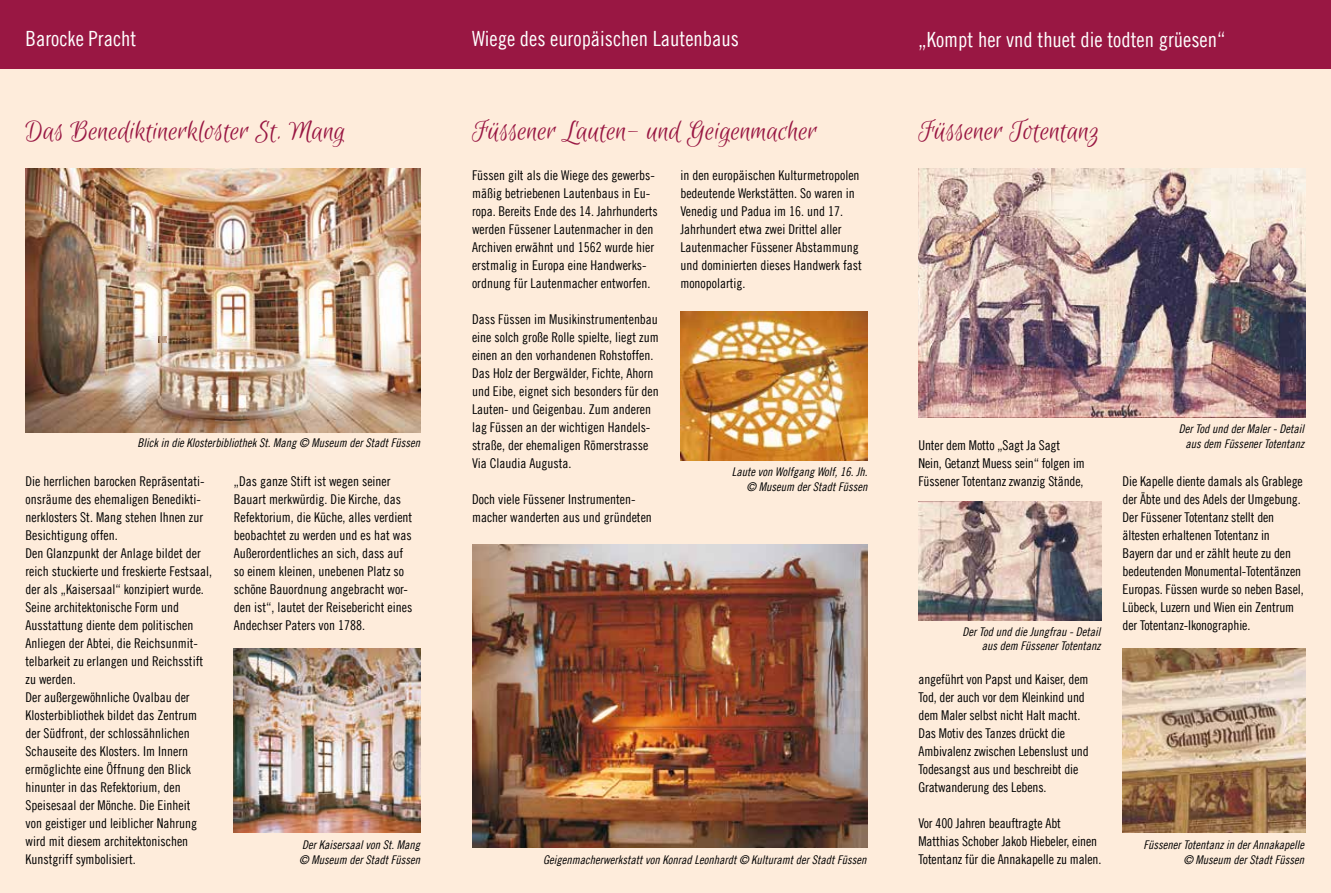
<style>
.page{position:relative;width:1331px;height:893px;background:#feecdb}
.page>*{position:absolute;margin:0;border:0;box-sizing:border-box;transform-origin:0 0}
.t1{font:30px "Euphoria Script";color:#991743}
.t2{font:21px "Trade Gothic LT Com Cn 18";color:#fff}
.t3{font:13.5px/18px "Trade Gothic LT Com Cn 18";color:#000}
.t4{font:12px/14.4px "Trade Gothic LT Com Cn 18 Obl";color:#000;text-align:right}
</style>
<div class="page">
<div style="left:0;top:0;width:1331px;height:69px;background:#991743"></div>
<img style="left:26px;top:168px;width:395px;height:264px">
<svg style="left:158px;top:337px;width:8px;height:5px"></svg>
<img style="left:472px;top:544px;width:395px;height:303px">
<img style="left:680px;top:312px;width:187px;height:148px">
<img style="left:1123px;top:648px;width:182px;height:185px">
<img style="left:918px;top:502px;width:183px;height:119px">
<img style="left:918px;top:168px;width:387px;height:249px">
<img style="left:234px;top:648px;width:187px;height:185px">
<h2 class="t2" style="left:26px;top:26px;width:112px">Barocke Pracht</h2>
<h2 class="t2" style="left:472px;top:26px;width:269px">Wiege des europäischen Lautenbaus</h2>
<h2 class="t2" style="left:918px;top:27px;width:308px">„Kompt her vnd thuet die todten grüesen“</h2>
<h1 class="t1" style="left:26px;top:115px;width:321px">Das Benediktinerkloster St. Mang</h1>
<h1 class="t1" style="left:472px;top:115px;width:347px">Füssener Lauten- und Geigenmacher</h1>
<p class="t3" style="left:472px;top:166px;width:187px">Füssen gilt als die Wiege des gewerbs&shy;mäßig betriebenen Lautenbaus in Eu&shy;ropa. Bereits Ende des 14. Jahrhunderts werden Füssener Lautenmacher in den Archiven erwähnt und 1562 wurde hier erstmalig in Europa eine Handwerks&shy;ordnung für Lautenmacher entworfen.</p>
<p class="t3" style="left:472px;top:310px;width:188px">Dass Füssen im Musikinstrumentenbau eine solch große Rolle spielte, liegt zum einen an den vorhandenen Rohstoffen.<br>Das Holz der Bergwälder, Fichte, Ahorn und Eibe, eignet sich besonders für den Lauten- und Geigenbau. Zum anderen lag Füssen an der wichtigen Handels&shy;straße, der ehemaligen Römerstrasse Via Claudia Augusta.</p>
<p class="t3" style="left:472px;top:490px;width:181px">Doch viele Füssener Instrumenten&shy;macher wanderten aus und gründeten</p>
<p class="t3" style="left:680px;top:166px;width:183px">in den europäischen Kulturmetropolen bedeutende Werkstätten. So waren in Venedig und Padua im 16. und 17.<br>Jahrhundert etwa zwei Drittel aller Lautenmacher Füssener Abstammung und dominierten dieses Handwerk fast monopolartig.</p>
<p class="t4" style="left:137px;top:435px;width:284px">Blick in die Klosterbibliothek St. Mang © Museum der Stadt Füssen</p>
<p class="t4" style="left:732px;top:465px;width:137px">Laute von Wolfgang Wolf, 16. Jh. © Museum der Stadt Füssen</p>
<p class="t3" style="left:234px;top:472px;width:180px">„Das ganze Stift ist wegen seiner Bauart merkwürdig. Die Kirche, das Refektorium, die Küche, alles verdient beobachtet zu werden und es hat was Außerordentliches an sich, dass auf so einem kleinen, unebenen Platz so schöne Bauordnung angebracht wor&shy;den ist“, lautet der Reisebericht eines Andechser Paters von 1788.</p>
<p class="t3" style="left:26px;top:472px;width:188px">Die herrlichen barocken Repräsentati&shy;onsräume des ehemaligen Benedikti&shy;nerklosters St. Mang stehen Ihnen zur Besichtigung offen.<br>Den Glanzpunkt der Anlage bildet der reich stuckierte und freskierte Festsaal, der als „Kaisersaal“ konzipiert wurde.<br>Seine architektonische Form und Ausstattung diente dem politischen Anliegen der Abtei, die Reichsunmit&shy;telbarkeit zu erlangen und Reichsstift zu werden.<br>Der außergewöhnliche Ovalbau der Klosterbibliothek bildet das Zentrum der Südfront, der schlossähnlichen Schauseite des Klosters. Im Innern ermöglichte eine Öffnung den Blick hinunter in das Refektorium, den Speisesaal der Mönche. Die Einheit<br>von geistiger und leiblicher Nahrung wird mit diesem architektonischen Kunstgriff symbolisiert.</p>
<p class="t4" style="left:299px;top:837px;width:122px;text-align:left">Der Kaisersaal von St. Mang © Museum der Stadt Füssen</p>
<p class="t4" style="left:543px;top:852px;width:325px">Geigenmacherwerkstatt von Konrad Leonhardt © Kulturamt der Stadt Füssen</p>
<h1 class="t1" style="left:918px;top:115px;width:183px">Füssener Totentanz</h1>
<p class="t3" style="left:918px;top:436px;width:168px">Unter dem Motto „Sagt Ja Sagt<br>Nein, Getanzt Muess sein“ folgen im<br>Füssener Totentanz zwanzig Stände,</p>
<p class="t4" style="left:962px;top:624px;width:139px">Der Tod und die Jungfrau - Detail aus dem Füssener Totentanz</p>
<p class="t3" style="left:918px;top:670px;width:172px">angeführt von Papst und Kaiser, dem Tod, der auch vor dem Kleinkind und dem Maler selbst nicht Halt macht.<br>Das Motiv des Tanzes drückt die Ambivalenz zwischen Lebenslust und Todesangst aus und beschreibt die Gratwanderung des Lebens.</p>
<p class="t3" style="left:918px;top:814px;width:184px">Vor 400 Jahren beauftragte Abt<br>Matthias Schober Jakob Hiebeler, einen<br>Totentanz für die Annakapelle zu malen.</p>
<p class="t4" style="left:1179px;top:422px;width:127px;text-align:center">Der Tod und der Maler - Detail aus dem Füssener Totentanz</p>
<p class="t3" style="left:1123px;top:472px;width:183px">Die Kapelle diente damals als Grablege der Äbte und des Adels der Umgebung.<br>Der Füssener Totentanz stellt den ältesten erhaltenen Totentanz in Bayern dar und er zählt heute zu den bedeutenden Monumental-Totentänzen Europas. Füssen wurde so neben Basel, Lübeck, Luzern und Wien ein Zentrum der Totentanz-Ikonographie.</p>
<p class="t4" style="left:1144px;top:837px;width:162px">Füssener Totentanz in der Annakapelle © Museum der Stadt Füssen</p>
</div>
